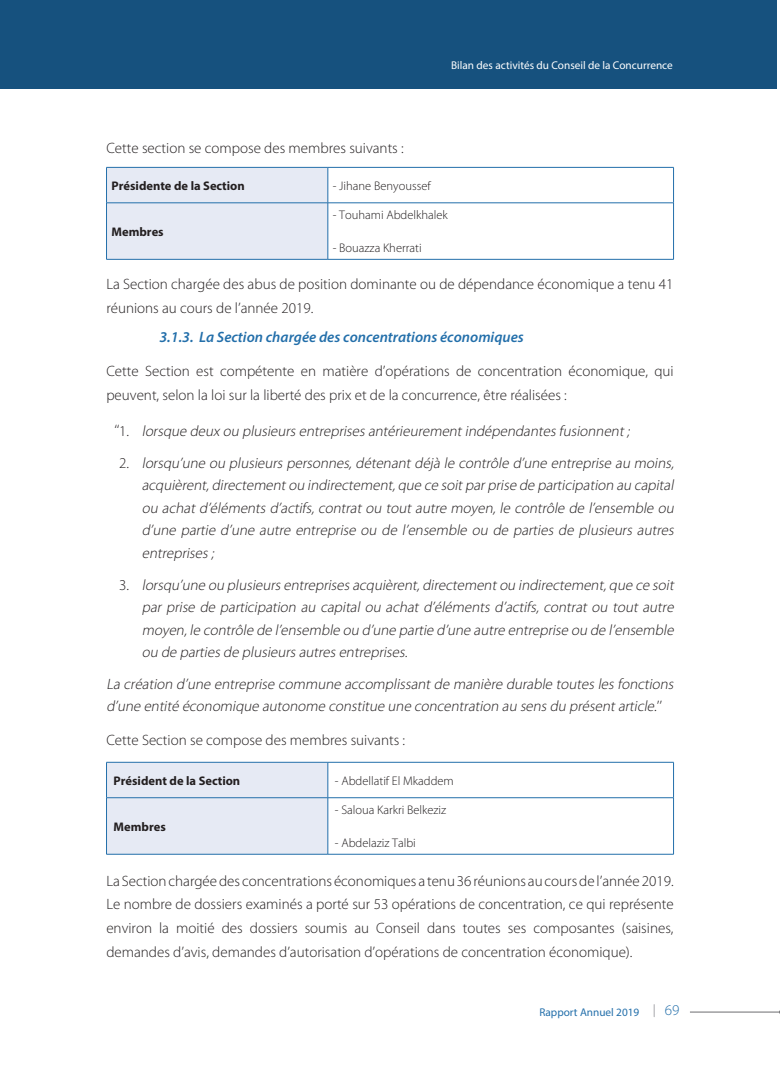
<style>
.page{position:relative;width:780px;height:1088px;background:#fff}
.page>*{position:absolute;margin:0;border:0;box-sizing:border-box;transform-origin:0 0}
.t1{font:italic 300 15px/22.5px "Myriad Pro";color:#231f20}
.t2{font:300 15px/23.8px "Myriad Pro";color:#231f20}
.t3{font:italic 600 15px "Myriad Pro";color:#236faa}
.t4{font:300 15px "Myriad Pro";color:#236faa}
.t5{font:300 12.5px "Myriad Pro";color:#231f20}
.t6{font:700 12.5px "Myriad Pro";color:#231f20}
.t7{font:11.25px "Myriad Pro";color:#fff}
.t8{font:11.25px "Myriad Pro";color:#236faa}
.s1{font-style:normal}
</style>
<div class="page">
<div style="left:18px;top:0;width:758px;height:89px;background:#16517e"></div>
<div style="left:0;top:0;width:18px;height:89px;background:#16517e"></div>
<hr style="left:690px;top:1012px;width:89px;height:1px;background:#6c6d70">
<svg style="left:653px;top:1004px;width:1px;height:13px"></svg>
<div style="left:107px;top:168px;width:220px;height:91px;background:#e6eaf4"></div>
<hr style="left:106px;top:167px;width:222px;height:1px;background:#236faa">
<hr style="left:106px;top:168px;width:1px;height:35px;background:#236faa">
<hr style="left:328px;top:167px;width:345px;height:1px;background:#236faa">
<hr style="left:327px;top:168px;width:1px;height:35px;background:#236faa">
<hr style="left:673px;top:168px;width:1px;height:35px;background:#236faa">
<hr style="left:106px;top:203px;width:222px;height:1px;background:#236faa">
<hr style="left:106px;top:203px;width:1px;height:56px;background:#236faa">
<hr style="left:328px;top:203px;width:345px;height:1px;background:#236faa">
<hr style="left:327px;top:203px;width:1px;height:56px;background:#236faa">
<hr style="left:673px;top:203px;width:1px;height:56px;background:#236faa">
<hr style="left:106px;top:259px;width:222px;height:1px;background:#236faa">
<hr style="left:328px;top:259px;width:345px;height:1px;background:#236faa">
<div style="left:107px;top:763px;width:220px;height:91px;background:#e6eaf4"></div>
<hr style="left:106px;top:762px;width:222px;height:1px;background:#236faa">
<hr style="left:106px;top:762px;width:1px;height:35px;background:#236faa">
<hr style="left:328px;top:762px;width:345px;height:1px;background:#236faa">
<hr style="left:327px;top:762px;width:1px;height:35px;background:#236faa">
<hr style="left:673px;top:762px;width:1px;height:35px;background:#236faa">
<hr style="left:106px;top:797px;width:222px;height:1px;background:#236faa">
<hr style="left:106px;top:798px;width:1px;height:56px;background:#236faa">
<hr style="left:328px;top:797px;width:345px;height:1px;background:#236faa">
<hr style="left:327px;top:798px;width:1px;height:56px;background:#236faa">
<hr style="left:673px;top:798px;width:1px;height:56px;background:#236faa">
<hr style="left:106px;top:854px;width:222px;height:1px;background:#236faa">
<hr style="left:328px;top:854px;width:345px;height:1px;background:#236faa">
<p class="t7" style="left:451px;top:58px;width:223px">Bilan des activités du Conseil de la Concurrence</p>
<p class="t2" style="left:106px;top:136px;width:299px">Cette section se compose des membres suivants :</p>
<p class="t6" style="left:111px;top:177px;width:135px">Présidente de la Section</p>
<p class="t5" style="left:333px;top:179px;width:99px">- Jihane Benyoussef</p>
<p class="t6" style="left:111px;top:223px;width:54px">Membres</p>
<p class="t5" style="left:333px;top:208px;width:116px">- Touhami Abdelkhalek</p>
<p class="t5" style="left:333px;top:241px;width:90px">- Bouazza Kherrati</p>
<p class="t2" style="left:106px;top:272px;width:568px">La Section chargée des abus de position dominante ou de dépendance économique a tenu 41 réunions au cours de l’année 2019.</p>
<p class="t3" style="left:159px;top:327px;width:366px">3.1.3. La Section chargée des concentrations économiques</p>
<p class="t2" style="left:106px;top:360px;width:568px">Cette Section est compétente en matière d’opérations de concentration économique, qui peuvent, selon la loi sur la liberté des prix et de la concurrence, être réalisées :</p>
<p class="t1" style="left:119px;top:415px;width:559px;line-height:31.8px"><span class="s1">1 .</span> lorsque deux ou plusieurs entreprises antérieurementindépendantes fusionnent;<br><span class="s1">2 .</span> lorsqu’une ou plusieurs personnes, détenant déjà le contrôle d’une entreprise au moins,</p>
<p class="t1" style="left:142px;top:474px;width:536px;text-align:justify">acquièrent,directementou indirectement,que ce soitparprise de participation au capital ou achat d’éléments d’actifs, contrat ou tout autre moyen, le contrôle de l’ensemble ou d’une partie d’une autre entreprise ou de l’ensemble ou de parties de plusieurs autres entreprises ;</p>
<p class="t1" style="left:142px;top:573px;width:536px;text-align:justify;text-indent:-22px"><span class="s1">3 .</span> lorsqu’une ou plusieurs entreprises acquièrent,directementou indirectement,que ce soit par prise de participation au capital ou achat d’éléments d’actifs, contrat ou tout autre moyen,le contrôle de l’ensemble ou d’une partie d’une autre entreprise ou de l’ensemble ou de parties de plusieurs autres entreprises.</p>
<p class="t1" style="left:106px;top:673px;width:571px">La création d’une entreprise commune accomplissantde manière durable toutes les fonctions d’une entité économique autonome constitue une concentration au sens du présentarticle<span class="s1">. ’ ’</span></p>
<p class="t2" style="left:106px;top:728px;width:300px">Cette Section se compose des membres suivants :</p>
<p class="t6" style="left:114px;top:772px;width:128px">Président de la Section</p>
<p class="t5" style="left:335px;top:774px;width:120px">- Abdellatif El Mkaddem</p>
<p class="t6" style="left:114px;top:818px;width:54px">Membres</p>
<p class="t2" style="left:114px;top:418px;width:7px">‘‘</p>
<p class="t5" style="left:335px;top:803px;width:113px">- Saloua Karkri Belkeziz</p>
<p class="t5" style="left:335px;top:836px;width:82px">- Abdelaziz Talbi</p>
<p class="t2" style="left:106px;top:869px;width:568px;text-align:justify">La Section chargée des concentrations économiques a tenu 36 réunions au cours de l’année 2019.<br>Le nombre de dossiers examinés a porté sur 53 opérations de concentration, ce qui représente environ la moitié des dossiers soumis au Conseil dans toutes ses composantes (saisines, demandes d’avis, demandes d’autorisation d’opérations de concentration économique).</p>
<p class="t8" style="left:539px;top:1005px;width:101px">Rapport Annuel 2019</p>
<p class="t4" style="left:664px;top:1002px;width:16px">69</p>
</div>
